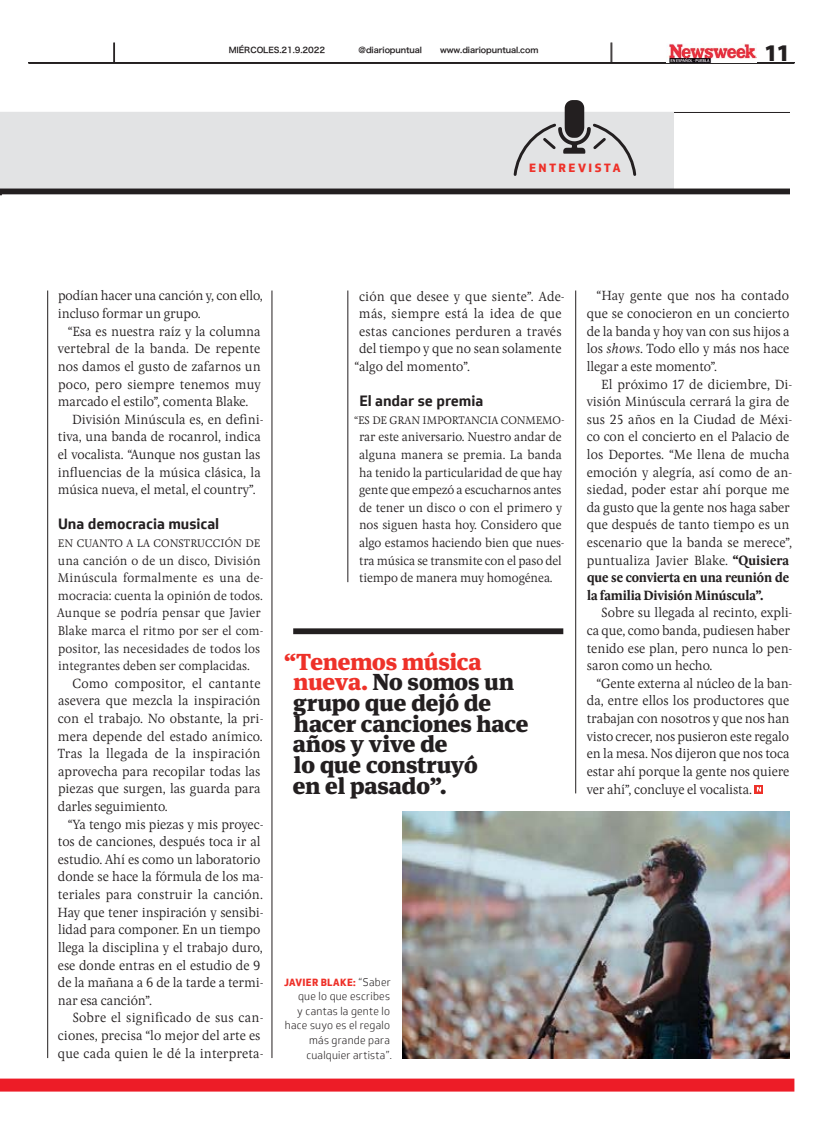
<style>
.page{position:relative;width:837px;height:1134px;background:#fff}
.page>*{position:absolute;margin:0;border:0;box-sizing:border-box;transform-origin:0 0}
.t1{font:900 24px "Myriad Pro";color:#231f20}
.t2{font:900 23.1px/20.7px "Meta Serif Pro";letter-spacing:-.025em;color:#231f20}
.t3{font:700 14.5px "Soleto";letter-spacing:-.005em;color:#231f20}
.t4{font:300 13.8px/17.6px "Pona W03";letter-spacing:-.005em;color:#231f20}
.t5{font:300 13.8px "Pona W03";letter-spacing:.015em;color:#231f20}
.t6{font:300 13.1px/17.6px "Pona W03";letter-spacing:-.005em;color:#231f20}
.t7{font:800 11.6px "Soleto";letter-spacing:.2em;color:#ee3129}
.t8{font:300 11.4px "Pona W03";letter-spacing:-.01em;color:#231f20}
.t9{font:300 10.9px/14.5px "Soleto";letter-spacing:.02em;color:#231f20;text-align:right;scale:.95 1}
.t10{font:800 10.2px "Soleto";letter-spacing:.03em;color:#ee3129;scale:.95 1}
.t11{font:8px "Hiragino Sans W6 90 msp RKSJ H";letter-spacing:-.01em;color:#231f20}
.s1{color:#ee3129}
.s2{font-weight:300;font-size:10.9px;color:#231f20}
.s3{font-style:italic}
.s4{font-weight:700}
</style>
<div class="page">
<hr style="left:28px;top:63px;width:766px;height:1px;background:#231f20">
<img style="left:667px;top:44px;width:89px;height:18px">
<svg style="left:113px;top:43px;width:2px;height:19px"></svg>
<svg style="left:610px;top:43px;width:2px;height:19px"></svg>
<hr style="left:0;top:112px;width:789px;height:1px;background:#231f20">
<div style="left:0;top:112px;width:672px;height:77px;background:#e2e3e4"></div>
<svg style="left:754px;top:785px;width:8px;height:8px"></svg>
<svg style="left:756px;top:787px;width:4px;height:4px"></svg>
<img style="left:403px;top:811px;width:386px;height:247px">
<div style="left:0;top:189px;width:789px;height:5px;background:#231f20"></div>
<div style="left:293px;top:628px;width:270px;height:6px;background:#231f20"></div>
<hr style="left:47px;top:290px;width:1px;height:768px;background:#231f20">
<hr style="left:272px;top:290px;width:1px;height:768px;background:#231f20">
<hr style="left:575px;top:290px;width:1px;height:503px;background:#231f20">
<hr style="left:347px;top:290px;width:1px;height:292px;background:#231f20">
<svg style="left:511px;top:100px;width:126px;height:78px;background:#c8c8c9"></svg>
<div style="left:0;top:1078px;width:794px;height:13px;background:#ed1c27"></div>
<p class="t11" style="left:229px;top:47px;width:98px">MIÉRCOLES.21.9.2022</p>
<p class="t11" style="left:358px;top:47px;width:65px">@diariopuntual</p>
<p class="t11" style="left:440px;top:47px;width:100px">www.diariopuntual.com</p>
<p class="t7" style="left:529px;top:160px;width:93px">ENTREVISTA</p>
<h1 class="t1" style="left:763px;top:38px;width:28px">11</h1>
<p class="t4" style="left:58px;top:288px;width:206px">podían hacer una canción y, con ello, incluso formar un grupo.</p>
<p class="t4" style="left:68px;top:323px;width:194px">“Esa es nuestra raíz y la columna</p>
<p class="t4" style="left:58px;top:341px;width:204px">vertebral de la banda. De repente</p>
<p class="t4" style="left:58px;top:359px;width:204px">nos damos el gusto de zafarnos un</p>
<p class="t4" style="left:58px;top:376px;width:204px">poco, pero siempre tenemos muy</p>
<p class="t4" style="left:58px;top:394px;width:192px">marcado el estilo”, comenta Blake.</p>
<p class="t4" style="left:72px;top:411px;width:193px">División Minúscula es, en defini-</p>
<p class="t4" style="left:58px;top:429px;width:204px">tiva, una banda de rocanrol, indica</p>
<p class="t4" style="left:58px;top:447px;width:204px">el vocalista. “Aunque nos gustan las</p>
<p class="t4" style="left:58px;top:464px;width:204px">influencias de la música clásica, la</p>
<p class="t4" style="left:58px;top:482px;width:199px">música nueva, el metal, el country”.</p>
<p class="t3" style="left:58px;top:515px;width:162px">Una democracia musical</p>
<p class="t8" style="left:58px;top:539px;width:204px">EN CUANTO A LA CONSTRUCCIÓN DE</p>
<p class="t6" style="left:57px;top:552px;width:208px">una canción o de un disco, División Minúscula formalmente es una de&shy;mocracia: cuenta la opinión de todos.<br>Aunque se podría pensar que Javier Blake marca el ritmo por ser el com&shy;positor, las necesidades de todos los integrantes deben ser complacidas.</p>
<p class="t4" style="left:58px;top:676px;width:207px;text-indent:15px">Como compositor, el cantante asevera que mezcla la inspiración con el trabajo. No obstante, la pri&shy;mera depende del estado anímico.<br>Tras la llegada de la inspiración aprovecha para recopilar todas las piezas que surgen, las guarda para darles seguimiento.</p>
<p class="t4" style="left:58px;top:816px;width:207px;text-indent:10px">“Ya tengo mis piezas y mis proyec&shy;tos de canciones, después toca ir al estudio. Ahí es como un laboratorio donde se hace la fórmula de los ma&shy;teriales para construir la canción.<br>Hay que tener inspiración y sensibi&shy;lidad para componer. En un tiempo llega la disciplina y el trabajo duro, ese donde entras en el estudio de 9 de la mañana a 6 de la tarde a termi&shy;nar esa canción”.</p>
<p class="t4" style="left:58px;top:1010px;width:207px;text-indent:15px">Sobre el significado de sus can&shy;ciones, precisa “lo mejor del arte es que cada quien le dé la interpreta-</p>
<p class="t4" style="left:359px;top:288px;width:207px">ción que desee y que siente”. Ade-</p>
<p class="t5" style="left:359px;top:308px;width:204px">más, siempre está la idea de que</p>
<p class="t4" style="left:359px;top:324px;width:204px">estas canciones perduren a través</p>
<p class="t4" style="left:359px;top:341px;width:204px">del tiempo y que no sean solamente</p>
<p class="t4" style="left:354px;top:359px;width:117px">“algo del momento”.</p>
<p class="t3" style="left:359px;top:391px;width:125px">El andar se premia</p>
<p class="t8" style="left:354px;top:415px;width:212px">“ES DE GRAN IMPORTANCIA CONMEMO-</p>
<p class="t6" style="left:359px;top:429px;width:207px">rar este aniversario. Nuestro andar de alguna manera se premia. La banda ha tenido la particularidad de que hay gente que empezó a escucharnos antes de tener un disco o con el primero y nos siguen hasta hoy. Considero que algo estamos haciendo bien que nues&shy;tra música se transmite con el paso del tiempo de manera muy homogénea.</p>
<h2 class="t2" style="left:292px;top:651px;width:237px;text-indent:-9px"><span class="s1">“Tenemos música nueva.</span> No somos un grupo que dejó de hacer canciones hace años y vive de<br>lo que construyó<br>en el pasado”.</h2>
<p class="t10" style="left:284px;top:975px;width:114px">JAVIER BLAKE: <span class="s2">“Saber</span></p>
<p class="t9" style="left:285px;top:989px;width:114px">que lo que escribes<br>y cantas la gente lo hace suyo es el regalo más grande para cualquier artista”.</p>
<p class="t4" style="left:586px;top:288px;width:204px;text-align:justify;text-indent:10px">“Hay gente que nos ha contado que se conocieron en un concierto de la banda y hoy van con sus hijos a los <span class="s3">shows</span>. Todo ello y más nos hace llegar a este momento”.</p>
<p class="t4" style="left:586px;top:376px;width:207px;text-indent:14px">El próximo 17 de diciembre, Di&shy;visión Minúscula cerrará la gira de sus 25 años en la Ciudad de Méxi&shy;co con el concierto en el Palacio de los Deportes. “Me llena de mucha emoción y alegría, así como de an&shy;siedad, poder estar ahí porque me da gusto que la gente nos haga saber que después de tanto tiempo es un escenario que la banda se merece”, puntualiza Javier Blake. <span class="s4">“Quisiera que se convierta en una reunión de la familia División Minúscula”.</span></p>
<p class="t4" style="left:586px;top:605px;width:207px;text-indent:15px">Sobre su llegada al recinto, expli&shy;ca que, como banda, pudiesen haber tenido ese plan, pero nunca lo pen&shy;saron como un hecho.</p>
<p class="t4" style="left:586px;top:676px;width:207px;text-indent:10px">“Gente externa al núcleo de la ban&shy;da, entre ellos los productores que trabajan con nosotros y que nos han visto crecer, nos pusieron este regalo en la mesa. Nos dijeron que nos toca estar ahí porque la gente nos quiere ver ahí”, concluye el vocalista.</p>
</div>
